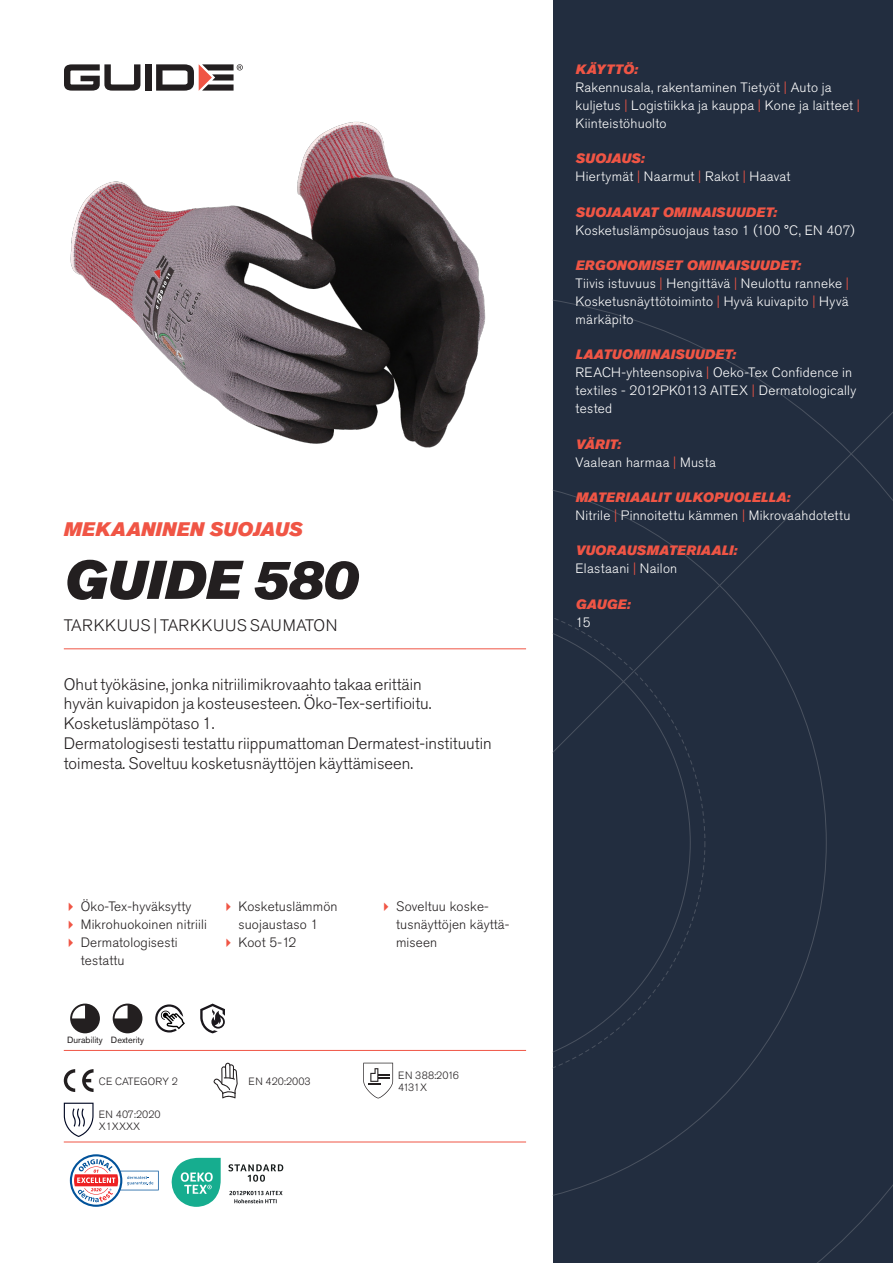
<style>
.page{position:relative;width:893px;height:1263px;background:#fff}
.page>*{position:absolute;margin:0;border:0;box-sizing:border-box;transform-origin:0 0}
.Rubrik{font:italic 54px "Akzidenz Grotesk Pro Super";color:#231f20}
.Överrubrik{font:italic 19.5px "Akzidenz Grotesk Pro Super";letter-spacing:.005em;color:#f05545}
.Ingress{font:300 16.5px/19.8px "Akzidenz Grotesk Pro";color:#231f20}
.Product_-_AltSegment{font:300 16.5px "Akzidenz Grotesk Pro";letter-spacing:.01em;color:#231f20}
.Produkt_-_Brödtext{font:300 13.5px/18px "Akzidenz Grotesk Pro";letter-spacing:.02em;color:#fff}
.t1{font:300 13.5px/18px "Akzidenz Grotesk Pro";letter-spacing:.01em;color:#231f20}
.Produkt_-_Namn{font:italic 13.5px "Akzidenz Grotesk Pro Super";letter-spacing:.015em;color:#f05545}
.t2{font:300 10.5px "Akzidenz Grotesk Pro";color:#231f20}
.Produkt_-_Egenskaper{font:9px "Akzidenz Grotesk Pro";color:#231f20}
.s1{color:#f05545}
</style>
<div class="page">
<div style="left:145px;top:64px;width:7px;height:27px;background:#231f20"></div>
<svg style="left:156px;top:64px;width:87px;height:27px"></svg>
<svg style="left:64px;top:64px;width:76px;height:27px"></svg>
<div style="left:553px;top:0;width:340px;height:1263px;background:#222d3f"></div>
<svg style="left:553px;top:300px;width:340px;height:963px"></svg>
<hr style="left:64px;top:1050px;width:462px;height:1px;background:#f05545">
<hr style="left:64px;top:1142px;width:462px;height:1px;background:#f05545">
<svg style="left:70px;top:1003px;width:30px;height:30px"></svg>
<svg style="left:113px;top:1003px;width:29px;height:30px"></svg>
<svg style="left:155px;top:1004px;width:30px;height:28px"></svg>
<svg style="left:200px;top:1003px;width:25px;height:30px"></svg>
<svg style="left:64px;top:1069px;width:11px;height:23px"></svg>
<svg style="left:82px;top:1069px;width:12px;height:23px"></svg>
<svg style="left:214px;top:1063px;width:24px;height:35px"></svg>
<svg style="left:363px;top:1063px;width:30px;height:35px"></svg>
<svg style="left:64px;top:1103px;width:30px;height:34px"></svg>
<svg style="left:70px;top:1154px;width:89px;height:53px"></svg>
<svg style="left:172px;top:1158px;width:49px;height:49px"></svg>
<svg style="left:228px;top:1164px;width:55px;height:18px"></svg>
<svg style="left:229px;top:1191px;width:54px;height:12px"></svg>
<img style="left:70px;top:121px;width:416px;height:327px">
<hr style="left:64px;top:648px;width:462px;height:1px;background:#f05545">
<p class="Överrubrik" style="left:64px;top:517px;width:240px">MEKAANINEN SUOJAUS</p>
<p class="Rubrik" style="left:64px;top:545px;width:295px">GUIDE 580</p>
<p class="Product_-_AltSegment" style="left:64px;top:615px;width:275px">TARKKUUS | TARKKUUS SAUMATON</p>
<p class="Ingress" style="left:64px;top:674px;width:369px">Ohut työkäsine, jonka nitriilimikrovaahto takaa erittäin hyvän kuivapidon ja kosteusesteen. Öko-Tex-sertifioitu.<br>Kosketuslämpötaso 1.</p>
<p class="Ingress" style="left:64px;top:733px;width:429px">Dermatologisesti testattu riippumattoman Dermatest-instituutin toimesta. Soveltuu kosketusnäyttöjen käyttämiseen.</p>
<p class="t1" style="left:81px;top:897px;width:112px">Öko-Tex-hyväksytty</p>
<p class="t1" style="left:81px;top:915px;width:127px">Mikrohuokoinen nitriili</p>
<p class="t1" style="left:81px;top:933px;width:98px">Dermatologisesti testattu</p>
<p class="t1" style="left:238px;top:897px;width:101px">Kosketuslämmön suojaustaso 1</p>
<p class="t1" style="left:238px;top:933px;width:60px">Koot 5-12</p>
<p class="Produkt_-_Egenskaper" style="left:67px;top:1034px;width:37px">Durability</p>
<p class="Produkt_-_Egenskaper" style="left:111px;top:1034px;width:35px">Dexterity</p>
<p class="t2" style="left:99px;top:1074px;width:81px">CE CATEGORY 2</p>
<p class="t2" style="left:248px;top:1074px;width:64px">EN 420:2003</p>
<p class="t2" style="left:99px;top:1107px;width:63px">EN 407:2020</p>
<p class="t2" style="left:99px;top:1119px;width:43px">X1XXXX</p>
<p class="t1" style="left:396px;top:897px;width:115px">Soveltuu koske&shy;tusnäyttöjen käyttä&shy;miseen</p>
<p class="t2" style="left:398px;top:1068px;width:62px">EN 388:2016</p>
<p class="t2" style="left:398px;top:1080px;width:30px">4131X</p>
<p class="Produkt_-_Namn" style="left:576px;top:60px;width:64px">KÄYTTÖ:</p>
<p class="Produkt_-_Brödtext" style="left:576px;top:78px;width:286px">Rakennusala, rakentaminen Tietyöt <span class="s1">|</span> Auto ja kuljetus <span class="s1">|</span> Logistiikka ja kauppa <span class="s1">|</span> Kone ja laitteet <span class="s1">|<br></span>Kiinteistöhuolto</p>
<p class="Produkt_-_Namn" style="left:576px;top:150px;width:70px">SUOJAUS:</p>
<p class="Produkt_-_Brödtext" style="left:576px;top:168px;width:216px">Hiertymät <span class="s1">|</span> Naarmut <span class="s1">|</span> Rakot <span class="s1">|</span> Haavat</p>
<p class="Produkt_-_Namn" style="left:576px;top:203px;width:203px">SUOJAAVAT OMINAISUUDET:</p>
<p class="Produkt_-_Brödtext" style="left:576px;top:221px;width:281px">Kosketuslämpösuojaus taso 1 (100 °C, EN 407)</p>
<p class="Produkt_-_Namn" style="left:576px;top:256px;width:227px">ERGONOMISET OMINAISUUDET:</p>
<p class="Produkt_-_Brödtext" style="left:576px;top:274px;width:275px;text-align:justify">Tiivis istuvuus <span class="s1">|</span> Hengittävä <span class="s1">|</span> Neulottu ranneke <span class="s1">| </span>Kosketusnäyttötoiminto <span class="s1">|</span> Hyvä kuivapito <span class="s1">|</span> Hyvä märkäpito</p>
<p class="Produkt_-_Namn" style="left:576px;top:346px;width:162px">LAATUOMINAISUUDET:</p>
<p class="Produkt_-_Brödtext" style="left:576px;top:364px;width:282px">REACH-yhteensopiva <span class="s1">|</span> Oeko-Tex Confidence in textiles - 2012PK0113 AITEX <span class="s1">|</span> Dermatologically tested</p>
<p class="Produkt_-_Namn" style="left:576px;top:435px;width:47px">VÄRIT:</p>
<p class="Produkt_-_Brödtext" style="left:576px;top:453px;width:142px">Vaalean harmaa <span class="s1">|</span> Musta</p>
<p class="Produkt_-_Namn" style="left:576px;top:488px;width:216px">MATERIAALIT ULKOPUOLELLA:</p>
<p class="Produkt_-_Brödtext" style="left:576px;top:506px;width:276px">Nitrile <span class="s1">|</span> Pinnoitettu kämmen <span class="s1">|</span> Mikrovaahdotettu</p>
<p class="Produkt_-_Namn" style="left:576px;top:542px;width:163px">VUORAUSMATERIAALI:</p>
<p class="Produkt_-_Brödtext" style="left:576px;top:560px;width:103px">Elastaani <span class="s1">|</span> Nailon</p>
<p class="Produkt_-_Namn" style="left:576px;top:595px;width:56px">GAUGE:</p>
<p class="Produkt_-_Brödtext" style="left:576px;top:613px;width:17px">15</p>
</div>
